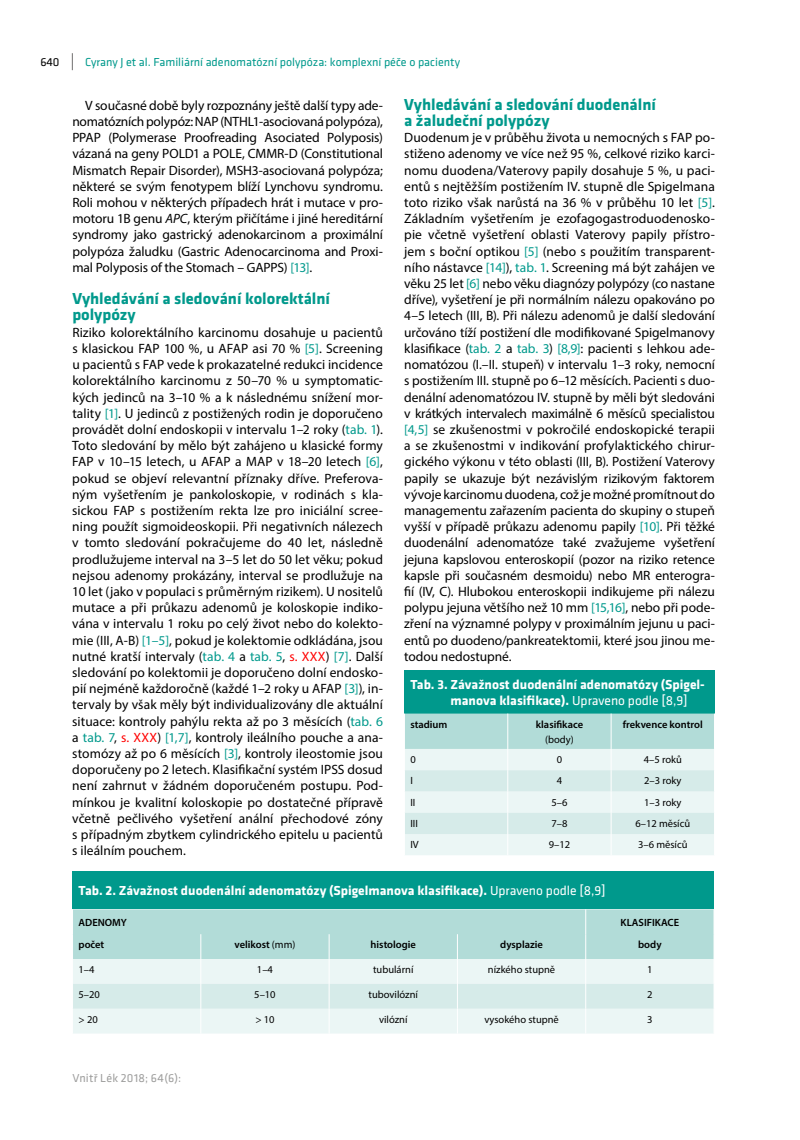
<style>
.page{position:relative;width:800px;height:1140px;background:#fff}
.page>*{position:absolute;margin:0;border:0;box-sizing:border-box;transform-origin:0 0}
.t1{font:700 16.5px/16.2px "Klavika";color:#00998c}
.t2{font:13.5px/16.2px "Myriad Pro";letter-spacing:-.005em;color:#000;text-align:justify}
.t3{font:700 13.5px/16.2px "Klavika";color:#fff}
.t4{font:12px "Klavika";color:#00998c}
.t5{font:12px "Klavika";letter-spacing:.02em;color:#9d9d9c}
.t6{font:12px "Klavika";color:#000}
.t7{font:10.5px "Myriad Pro";color:#000}
.t8{font:600 10.5px "Myriad Pro";color:#000}
.s1{color:#00998c}
.s2{font-weight:400}
.s3{font-style:italic}
.s4{color:#f00}
</style>
<div class="page">
<svg style="left:72px;top:53px;width:1px;height:17px"></svg>
<div style="left:404px;top:670px;width:310px;height:43px;background:#00998c"></div>
<svg style="left:404px;top:713px;width:311px;height:142px;background:#d6ecea"></svg>
<div style="left:72px;top:871px;width:641px;height:38px;background:#00998c"></div>
<svg style="left:73px;top:909px;width:641px;height:124px;background:#d0e9e7"></svg>
<p class="t6" style="left:40px;top:54px;width:21px">640</p>
<p class="t4" style="left:85px;top:54px;width:376px">Cyrany J et al. Familiární adenomatózní polypóza: komplexní péče o pacienty</p>
<p class="t1" style="left:404px;top:95px;width:253px">Vyhledávání a sledování duodenální a žaludeční polypózy</p>
<p class="t2" style="left:404px;top:129px;width:312px">Duodenum je v průběhu života u nemocných s FAP po&shy;stiženo adenomy ve více než 95 %, celkové riziko karci&shy;nomu duodena/Vaterovy papily dosahuje 5 %, u paci&shy;entů s nejtěžším postižením IV. stupně dle Spigelmana toto riziko však narůstá na 36 % v průběhu 10 let <span class="s1">[5]</span>.<br>Základním vyšetřením je ezofagogastroduodenosko&shy;pie včetně vyšetření oblasti Vaterovy papily přístro&shy;jem s boční optikou <span class="s1">[5]</span> (nebo s použitím transparent&shy;ního nástavce <span class="s1">[14]</span>), <span class="s1">tab. 1</span>. Screening má být zahájen ve věku 25 let <span class="s1">[6]</span> nebo věku diagnózy polypózy (co nastane dříve), vyšetření je při normálním nálezu opakováno po 4–5 letech (III, B). Při nálezu adenomů je další sledování určováno tíží postižení dle modifikované Spigelmanovy klasifikace (<span class="s1">tab. 2</span> a <span class="s1">tab. 3</span>) <span class="s1">[8,9]</span>: pacienti s lehkou ade&shy;nomatózou (I.–II. stupeň) v intervalu 1–3 roky, nemocní s postižením III. stupně po 6–12 měsících. Pacienti s duo&shy;denální adenomatózou IV. stupně by měli být sledováni v krátkých intervalech maximálně 6 měsíců specialistou <span class="s1">[4,5]</span> se zkušenostmi v pokročilé endoskopické terapii a se zkušenostmi v indikování profylaktického chirur&shy;gického výkonu v této oblasti (III, B). Postižení Vaterovy papily se ukazuje být nezávislým rizikovým faktorem vývoje karcinomu duodena, což je možné promítnout do managementu zařazením pacienta do skupiny o stupeň vyšší v případě průkazu adenomu papily <span class="s1">[10]</span>. Při těžké duodenální adenomatóze také zvažujeme vyšetření jejuna kapslovou enteroskopií (pozor na riziko retence kapsle při současném desmoidu) nebo MR enterogra&shy;fií (IV, C). Hlubokou enteroskopii indikujeme při nálezu polypu jejuna většího než 10 mm <span class="s1">[15,16]</span>, nebo při pode&shy;zření na významné polypy v proximálním jejunu u paci&shy;entů po duodeno/pankreatektomii, které jsou jinou me&shy;todou nedostupné.</p>
<p class="t3" style="left:450px;top:675px;width:256px;text-indent:-40px">Tab. 3. Závažnost duodenální adenomatózy (Spigel&shy;manova klasifikace). <span class="s2">Upraveno podle [8,9]</span></p>
<p class="t8" style="left:410px;top:717px;width:39px">stadium</p>
<p class="t8" style="left:535px;top:717px;width:49px">klasifikace</p>
<p class="t7" style="left:545px;top:732px;width:30px">(body)</p>
<p class="t2" style="left:72px;top:97px;width:312px;text-indent:13px">V současné době byly rozpoznány ještě další typy ade&shy;nomatózních polypóz: NAP (NTHL1-asociovaná polypóza), PPAP (Polymerase Proofreading Asociated Polyposis) vázaná na geny POLD1 a POLE, CMMR-D (Constitutional Mismatch Repair Disorder), MSH3-asociovaná polypóza; některé se svým fenotypem blíží Lynchovu syndromu.<br>Roli mohou v některých případech hrát i mutace v pro&shy;motoru 1B genu <span class="s3">APC</span>, kterým přičítáme i jiné hereditární syndromy jako gastrický adenokarcinom a proximální polypóza žaludku (Gastric Adenocarcinoma and Proxi&shy;mal Polyposis of the Stomach – GAPPS) <span class="s1">[13]</span>.</p>
<p class="t1" style="left:72px;top:290px;width:259px">Vyhledávání a sledování kolorektální polypózy</p>
<p class="t2" style="left:72px;top:324px;width:312px">Riziko kolorektálního karcinomu dosahuje u pacientů s klasickou FAP 100 %, u AFAP asi 70 % <span class="s1">[5]</span>. Screening u pacientů s FAP vede k prokazatelné redukci incidence kolorektálního karcinomu z 50–70 % u symptomatic&shy;kých jedinců na 3–10 % a k následnému snížení mor&shy;tality <span class="s1">[1]</span>. U jedinců z postižených rodin je doporučeno provádět dolní endoskopii v intervalu 1–2 roky (<span class="s1">tab. 1</span>).<br>Toto sledování by mělo být zahájeno u klasické formy FAP v 10–15 letech, u AFAP a MAP v 18–20 letech <span class="s1">[6]</span>, pokud se objeví relevantní příznaky dříve. Preferova&shy;ným vyšetřením je pankoloskopie, v rodinách s kla&shy;sickou FAP s postižením rekta lze pro iniciální scree&shy;ning použít sigmoideoskopii. Při negativních nálezech v tomto sledování pokračujeme do 40 let, následně prodlužujeme interval na 3–5 let do 50 let věku; pokud nejsou adenomy prokázány, interval se prodlužuje na 10 let (jako v populaci s průměrným rizikem). U nositelů mutace a při průkazu adenomů je koloskopie indiko&shy;vána v intervalu 1 roku po celý život nebo do kolekto&shy;mie (III, A-B) <span class="s1">[1–5]</span>, pokud je kolektomie odkládána, jsou nutné kratší intervaly (<span class="s1">tab. 4</span> a <span class="s1">tab. 5</span>, <span class="s4">s. XXX</span>) <span class="s1">[7]</span>. Další sledování po kolektomii je doporučeno dolní endosko&shy;pií nejméně každoročně (každé 1–2 roky u AFAP <span class="s1">[3]</span>), in&shy;tervaly by však měly být individualizovány dle aktuální situace: kontroly pahýlu rekta až po 3 měsících (<span class="s1">tab. 6 </span>a <span class="s1">tab. 7</span>, <span class="s4">s. XXX</span>) <span class="s1">[1,7]</span>, kontroly ileálního pouche a ana&shy;stomózy až po 6 měsících <span class="s1">[3]</span>, kontroly ileostomie jsou doporučeny po 2 letech. Klasifikační systém IPSS dosud není zahrnut v žádném doporučeném postupu. Pod&shy;mínkou je kvalitní koloskopie po dostatečné přípravě včetně pečlivého vyšetření anální přechodové zóny s případným zbytkem cylindrického epitelu u pacientů s ileálním pouchem.</p>
<p class="t8" style="left:622px;top:717px;width:81px">frekvence kontrol</p>
<p class="t7" style="left:410px;top:753px;width:7px">0</p>
<p class="t7" style="left:556px;top:753px;width:7px">0</p>
<p class="t7" style="left:643px;top:753px;width:40px">4–5 roků</p>
<p class="t7" style="left:410px;top:774px;width:4px">I</p>
<p class="t7" style="left:556px;top:774px;width:7px">4</p>
<p class="t7" style="left:644px;top:774px;width:39px">2–3 roky</p>
<p class="t7" style="left:410px;top:795px;width:7px">II</p>
<p class="t7" style="left:551px;top:795px;width:18px">5–6</p>
<p class="t7" style="left:644px;top:795px;width:39px">1–3 roky</p>
<p class="t7" style="left:410px;top:817px;width:9px">III</p>
<p class="t7" style="left:551px;top:817px;width:18px">7–8</p>
<p class="t7" style="left:635px;top:817px;width:56px">6–12 měsíců</p>
<p class="t7" style="left:410px;top:838px;width:10px">IV</p>
<p class="t7" style="left:548px;top:838px;width:23px">9–12</p>
<p class="t7" style="left:638px;top:838px;width:51px">3–6 měsíců</p>
<p class="t3" style="left:78px;top:882px;width:528px">Tab. 2. Závažnost duodenální adenomatózy (Spigelmanova klasifikace). <span class="s2">Upraveno podle [8,9]</span></p>
<p class="t8" style="left:78px;top:915px;width:50px">ADENOMY</p>
<p class="t8" style="left:620px;top:915px;width:60px">KLASIFIKACE</p>
<p class="t8" style="left:78px;top:938px;width:27px">počet</p>
<p class="t8" style="left:234px;top:938px;width:62px">velikost <span class="s2">(mm)</span></p>
<p class="t8" style="left:370px;top:938px;width:47px">histologie</p>
<p class="t8" style="left:500px;top:938px;width:44px">dysplazie</p>
<p class="t8" style="left:638px;top:938px;width:25px">body</p>
<p class="t7" style="left:78px;top:963px;width:18px">1–4</p>
<p class="t7" style="left:257px;top:963px;width:18px">1–4</p>
<p class="t7" style="left:373px;top:963px;width:42px">tubulární</p>
<p class="t7" style="left:488px;top:963px;width:69px">nízkého stupně</p>
<p class="t7" style="left:647px;top:963px;width:7px">1</p>
<p class="t7" style="left:78px;top:988px;width:23px">5–20</p>
<p class="t7" style="left:254px;top:988px;width:23px">5–10</p>
<p class="t7" style="left:368px;top:988px;width:51px">tubovilózní</p>
<p class="t7" style="left:647px;top:988px;width:7px">2</p>
<p class="t7" style="left:78px;top:1013px;width:21px">&gt; 20</p>
<p class="t7" style="left:255px;top:1013px;width:21px">&gt; 10</p>
<p class="t7" style="left:379px;top:1013px;width:30px">vilózní</p>
<p class="t7" style="left:484px;top:1013px;width:76px">vysokého stupně</p>
<p class="t7" style="left:647px;top:1013px;width:7px">3</p>
<p class="t5" style="left:72px;top:1070px;width:110px">Vnitř Lék 2018; 64(6):</p>
</div>
